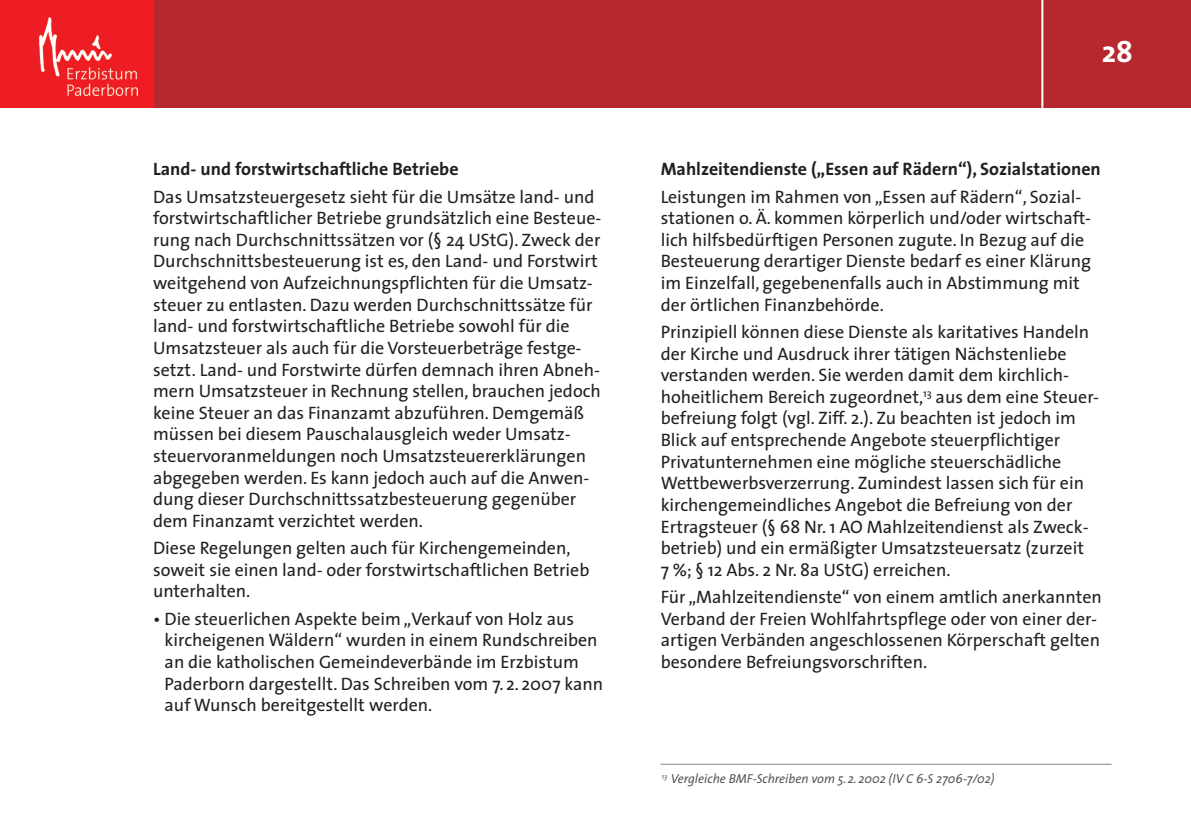
<style>
.page{position:relative;width:1191px;height:840px;background:#fff}
.page>*{position:absolute;margin:0;border:0;box-sizing:border-box;transform-origin:0 0}
.t1{font:700 30px "The Sans";color:#fff}
.t2{font:18px/21.6px "The Sans";color:#231f20}
.t3{font:700 18px "The Sans";color:#231f20}
.t4{font:italic 13px "The Sans";color:#57585a}
</style>
<div class="page">
<div style="left:0;top:0;width:1191px;height:108px;background:#b7282e"></div>
<div style="left:0;top:0;width:153px;height:108px;background:#ee1d23"></div>
<hr style="left:1041px;top:0;width:2px;height:108px;background:#fff">
<img style="left:40px;top:17px;width:97px;height:78px">
<hr style="left:660px;top:763px;width:451px;height:1px;background:#808285">
<p class="t3" style="left:153px;top:162px;width:307px">Land- und forstwirtschaftliche Betriebe</p>
<p class="t2" style="left:153px;top:187px;width:450px">Das Umsatzsteuergesetz sieht für die Umsätze land- und forstwirtschaftlicher Betriebe grundsätzlich eine Besteue&shy;rung nach Durchschnittssätzen vor (§ 24 UStG). Zweck der Durchschnittsbesteuerung ist es, den Land- und Forstwirt weitgehend von Aufzeichnungspflichten für die Umsatz&shy;steuer zu entlasten. Dazu werden Durchschnittssätze für land- und forstwirtschaftliche Betriebe sowohl für die Umsatzsteuer als auch für die Vorsteuerbeträge festge&shy;setzt. Land- und Forstwirte dürfen demnach ihren Abneh&shy;mern Umsatzsteuer in Rechnung stellen, brauchen jedoch keine Steuer an das Finanzamt abzuführen. Demgemäß müssen bei diesem Pauschalausgleich weder Umsatz&shy;steuervoranmeldungen noch Umsatzsteuererklärungen abgegeben werden. Es kann jedoch auch auf die Anwen&shy;dung dieser Durchschnittssatzbesteuerung gegenüber dem Finanzamt verzichtet werden.</p>
<p class="t2" style="left:153px;top:539px;width:438px">Diese Regelungen gelten auch für Kirchengemeinden, soweit sie einen land- oder forstwirtschaftlichen Betrieb unterhalten.</p>
<p class="t2" style="left:165px;top:609px;width:440px;text-indent:-12px">• Die steuerlichen Aspekte beim „Verkauf von Holz aus kircheigenen Wäldern“ wurden in einem Rundschreiben an die katholischen Gemeindeverbände im Erzbistum Paderborn dargestellt. Das Schreiben vom 7. 2. 2007 kann auf Wunsch bereitgestellt werden.</p>
<h1 class="t1" style="left:1101px;top:40px;width:33px">28</h1>
<p class="t3" style="left:660px;top:162px;width:442px">Mahlzeitendienste („Essen auf Rädern“), Sozialstationen</p>
<p class="t2" style="left:660px;top:187px;width:432px">Leistungen im Rahmen von „Essen auf Rädern“, Sozial - stationen o. Ä. kommen körperlich und/oder wirtschaft&shy;lich hilfsbedürftigen Personen zugute. In Bezug auf die Besteuerung derartiger Dienste bedarf es einer Klärung im Einzelfall, gegebenenfalls auch in Abstimmung mit der örtlichen Finanzbehörde.</p>
<p class="t2" style="left:660px;top:323px;width:440px">Prinzipiell können diese Dienste als karitatives Handeln der Kirche und Ausdruck ihrer tätigen Nächstenliebe verstanden werden. Sie werden damit dem kirchlich&shy;hoheitlichem Bereich zugeordnet,<sup>13</sup> aus dem eine Steuer&shy;befreiung folgt (vgl. Ziff. 2.). Zu beachten ist jedoch im Blick auf entsprechende Angebote steuerpflichtiger Privatunternehmen eine mögliche steuerschädliche Wettbewerbsverzerrung. Zumindest lassen sich für ein kirchengemeindliches Angebot die Befreiung von der Ertragsteuer (§ 68 Nr. 1 AO Mahlzeitendienst als Zweck - betrieb) und ein ermäßigter Umsatzsteuersatz (zurzeit<br>7 %; § 12 Abs. 2 Nr. 8a UStG) erreichen.</p>
<p class="t2" style="left:660px;top:587px;width:442px">Für „Mahlzeitendienste“ von einem amtlich anerkannten Verband der Freien Wohlfahrtspflege oder von einer der&shy;artigen Verbänden angeschlossenen Körperschaft gelten besondere Befreiungsvorschriften.</p>
<p class="t4" style="left:662px;top:773px;width:334px"><sup>13</sup> Vergleiche BMF-Schreiben vom 5.2. 2002 (IV C 6-S 2706-7/02)</p>
</div>
